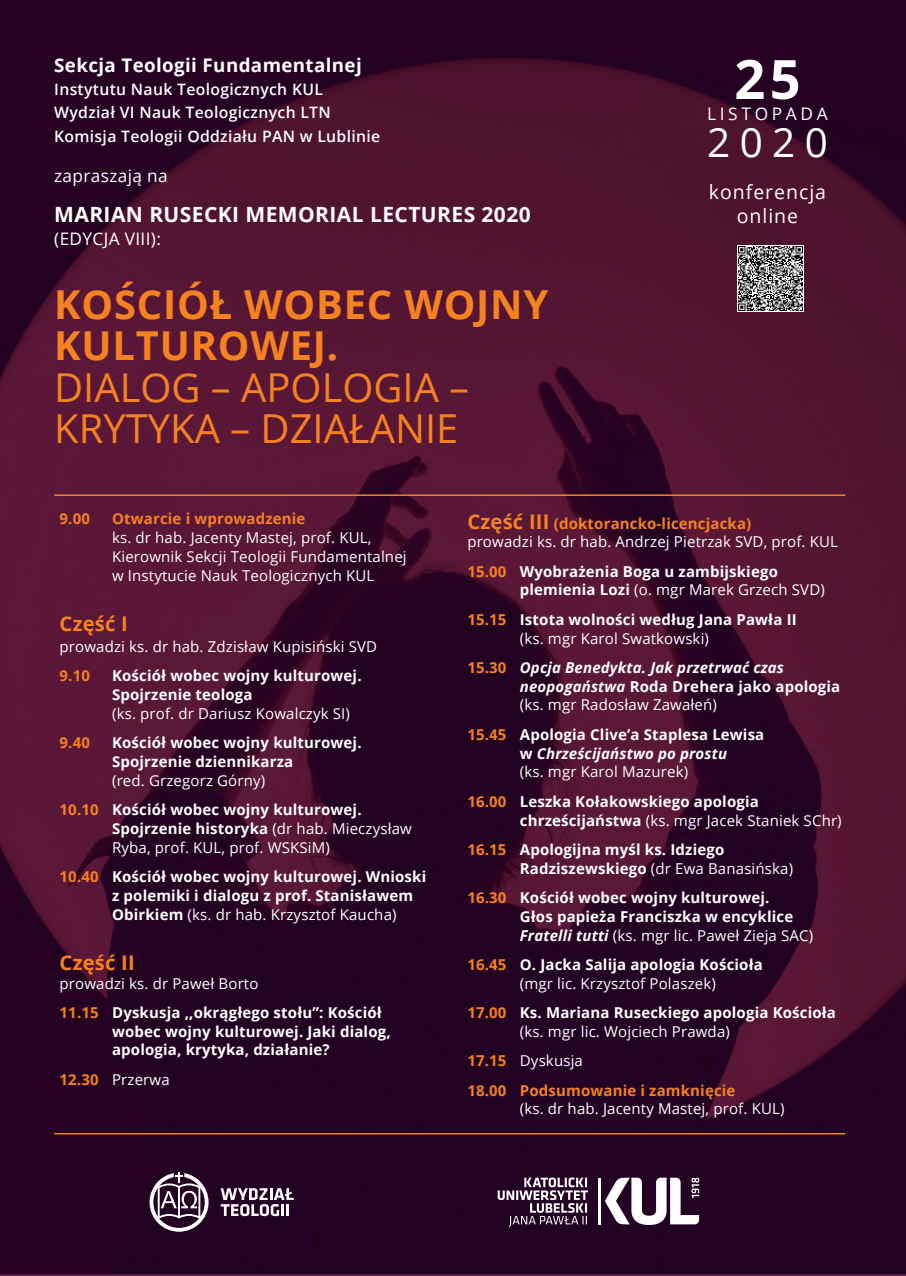
<style>
.page{position:relative;width:906px;height:1276px;background:#fff}
.page>*{position:absolute;margin:0;border:0;box-sizing:border-box;transform-origin:0 0}
.t1{font:700 54.3px "Open Sans";color:#fff}
.t2{font:40.42px "Open Sans";color:#fff}
.t3{font:39.9px/41.4px "Open Sans";color:#f58220}
.t4{font:700 39.9px/41.4px "Open Sans";letter-spacing:.02em;color:#f58220}
.t5{font:700 21px "Open Sans";letter-spacing:.02em;color:#fff}
.t6{font:700 20.25px "Open Sans";letter-spacing:.01em;color:#f58220}
.t7{font:19.5px/24px "Open Sans";letter-spacing:.05em;color:#fff;text-align:center}
.t8{font:700 18.75px "Open Sans";letter-spacing:.02em;color:#fff}
.t9{font:17.33px "Open Sans";letter-spacing:.21em;color:#fff}
.t10{font:17.25px "Open Sans";letter-spacing:.02em;color:#fff}
.t11{font:600 15.75px/23.2px "Open Sans";letter-spacing:.02em;color:#fff}
.t12{font:700 15px/18.8px "Open Sans";letter-spacing:.01em;color:#fff}
.t13{font:15px/18.8px "Open Sans";letter-spacing:.01em;color:#fff}
.t14{font:italic 700 15px/18.8px "Open Sans";letter-spacing:.01em;color:#fff}
.t15{font:700 15px/29.4px "Open Sans";letter-spacing:.01em;color:#f58220}
.s1{font-weight:400}
.s2{color:#f58220}
.s3{font-weight:700}
.s4{font-weight:700;color:#f58220}
.s5{font-weight:700;font-size:20.25px;color:#f58220}
.s6{font-style:normal;color:#f58220}
.s7{font-style:normal}
.s8{font-weight:400;font-style:normal}
.s9{font-style:italic}
.s10{font-weight:400;color:#fff}
</style>
<div class="page">
<hr style="left:0;top:1273px;width:906px;height:3px;background:#5a1851">
<img style="left:0;top:0;width:666px;height:636px">
<img style="left:666px;top:0;width:240px;height:1273px">
<img style="left:0;top:636px;width:667px;height:637px">
<hr style="left:54px;top:494px;width:791px;height:2px;background:#f58220">
<hr style="left:54px;top:1133px;width:791px;height:1px;background:#f58220">
<hr style="left:598px;top:1177px;width:2px;height:47px;background:#fff">
<svg style="left:605px;top:1177px;width:94px;height:48px"></svg>
<svg style="left:497px;top:1177px;width:91px;height:49px;background:#5f475f"></svg>
<svg style="left:149px;top:1172px;width:59px;height:59px"></svg>
<svg style="left:221px;top:1188px;width:73px;height:28px"></svg>
<img style="left:737px;top:246px;width:66px;height:66px">
<p class="t8" style="left:54px;top:52px;width:309px">Sekcja Teologii Fundamentalnej</p>
<p class="t11" style="left:54px;top:77px;width:327px">Instytutu Nauk Teologicznych KUL<br>Wydział VI Nauk Teologicznych LTN<br>Komisja Teologii Oddziału PAN w Lublinie</p>
<p class="t10" style="left:54px;top:164px;width:115px">zapraszają na</p>
<h3 class="t5" style="left:54px;top:200px;width:478px">MARIAN RUSECKI MEMORIAL LECTURES 2020</h3>
<p class="t10" style="left:54px;top:227px;width:108px">(EDYCJA VIII):</p>
<h3 class="t4" style="left:54px;top:283px;width:496px">KOŚCIÓŁ WOBEC WOJNY<br>KULTUROWEJ.</h3>
<h3 class="t3" style="left:54px;top:365px;width:416px">DIALOG – APOLOGIA –<br>KRYTYKA – DZIAŁANIE</h3>
<h1 class="t1" style="left:734px;top:41px;width:68px">25</h1>
<p class="t9" style="left:707px;top:102px;width:122px">LISTOPADA</p>
<h2 class="t2" style="left:707px;top:114px;width:122px">2020</h2>
<h3 class="t7" style="left:709px;top:179px;width:119px">konferencja online</h3>
<p class="t15" style="left:60px;top:504px;width:32px">9.00</p>
<p class="t15" style="left:112px;top:504px;width:195px">Otwarcie i wprowadzenie</p>
<p class="t13" style="left:112px;top:528px;width:296px">ks. dr hab. Jacenty Mastej, prof. KUL,<br>Kierownik Sekcji Teologii Fundamentalnej w Instytucie Nauk Teologicznych KUL</p>
<h3 class="t6" style="left:60px;top:609px;width:70px">Część I</h3>
<p class="t13" style="left:60px;top:637px;width:319px">prowadzi ks. dr hab. Zdzisław Kupisiński SVD</p>
<p class="t15" style="left:60px;top:661px;width:32px">9.10</p>
<p class="t12" style="left:112px;top:666px;width:251px">Kościół wobec wojny kulturowej.<br>Spojrzenie teologa</p>
<p class="t13" style="left:112px;top:703px;width:239px">(ks. prof. dr Dariusz Kowalczyk SI)</p>
<p class="t15" style="left:60px;top:727px;width:32px">9.40</p>
<p class="t12" style="left:112px;top:733px;width:251px">Kościół wobec wojny kulturowej.<br>Spojrzenie dziennikarza</p>
<p class="t12" style="left:60px;top:765px;width:303px;line-height:29.4px;text-indent:52px"><span class="s1">(red. Grzegorz Górny)<br></span><span class="s2">10.10</span> Kościół wobec wojny kulturowej.</p>
<p class="t13" style="left:112px;top:818px;width:301px"><span class="s3">Spojrzenie historyka</span> (dr hab. Mieczysław<br>Ryba, prof. KUL, prof. WSKSiM)</p>
<p class="t12" style="left:112px;top:867px;width:316px;text-indent:-52px"><span class="s2">10.40</span> Kościół wobec wojny kulturowej. Wnioski z polemiki i dialogu z prof. Stanisławem<br>Obirkiem <span class="s1">(ks. dr hab. Krzysztof Kaucha)</span></p>
<h3 class="t6" style="left:60px;top:948px;width:77px">Część II</h3>
<p class="t12" style="left:60px;top:968px;width:324px;line-height:29.4px"><span class="s1">prowadzi ks. dr Paweł Borto<br></span><span class="s2">11.15</span> Dyskusja ,,okrągłego stołu”: Kościół</p>
<p class="t12" style="left:112px;top:1021px;width:280px">wobec wojny kulturowej. Jaki dialog, apologia, krytyka, działanie?</p>
<p class="t13" style="left:60px;top:1069px;width:112px"><span class="s4">12.30</span> Przerwa</p>
<p class="t13" style="left:467px;top:513px;width:372px"><span class="s5">Część III</span> <span class="s4">(doktorancko-licencjacka)<br></span>prowadzi ks. dr hab. Andrzej Pietrzak SVD, prof. KUL</p>
<p class="t12" style="left:520px;top:561px;width:306px;text-indent:-52px"><span class="s2">15.00</span> Wyobrażenia Boga u zambijskiego plemienia Lozi <span class="s1">(o. mgr Marek Grzech SVD)</span></p>
<p class="t12" style="left:520px;top:609px;width:278px;text-indent:-52px"><span class="s2">15.15</span> Istota wolności według Jana Pawła II <span class="s1">(ks. mgr Karol Swatkowski)</span></p>
<p class="t14" style="left:520px;top:658px;width:322px;text-indent:-52px"><span class="s6">15.30</span> Opcja Benedykta. Jak przetrwać czas neopogaństwa <span class="s7">Roda Drehera jako apologia </span><span class="s8">(ks. mgr Radosław Zawałeń)</span></p>
<p class="t12" style="left:520px;top:724px;width:246px;text-indent:-52px"><span class="s2">15.45</span> Apologia Clive’a Staplesa Lewisa w <span class="s9">Chrześcijaństwo po prostu<br></span><span class="s1">(ks. mgr Karol Mazurek)</span></p>
<p class="t12" style="left:520px;top:791px;width:323px;text-indent:-52px"><span class="s2">16.00</span> Leszka Kołakowskiego apologia chrześcijaństwa <span class="s1">(ks. mgr Jacek Staniek SChr)</span></p>
<p class="t12" style="left:520px;top:839px;width:275px;text-indent:-52px"><span class="s2">16.15</span> Apologijna myśl ks. Idziego<br>Radziszewskiego <span class="s1">(dr Ewa Banasińska)</span></p>
<p class="t12" style="left:520px;top:888px;width:295px;text-indent:-52px"><span class="s2">16.30</span> Kościół wobec wojny kulturowej.<br>Głos papieża Franciszka w encyklice<br><span class="s9">Fratelli tutti</span> <span class="s1">(ks. mgr lic. Paweł Zieja SAC)</span></p>
<p class="t12" style="left:467px;top:954px;width:297px;text-align:center"><span class="s2">16.45</span> O. Jacka Salija apologia Kościoła <span class="s1">(mgr lic. Krzysztof Polaszek)</span></p>
<p class="t12" style="left:520px;top:1003px;width:318px;text-indent:-52px"><span class="s2">17.00</span> Ks. Mariana Ruseckiego apologia Kościoła <span class="s1">(ks. mgr lic. Wojciech Prawda)</span></p>
<p class="t15" style="left:467px;top:1045px;width:270px">17.15 <span class="s10">Dyskusja<br></span>18.00 Podsumowanie i zamknięcie</p>
<p class="t13" style="left:520px;top:1099px;width:266px">(ks. dr hab. Jacenty Mastej, prof. KUL)</p>
</div>
